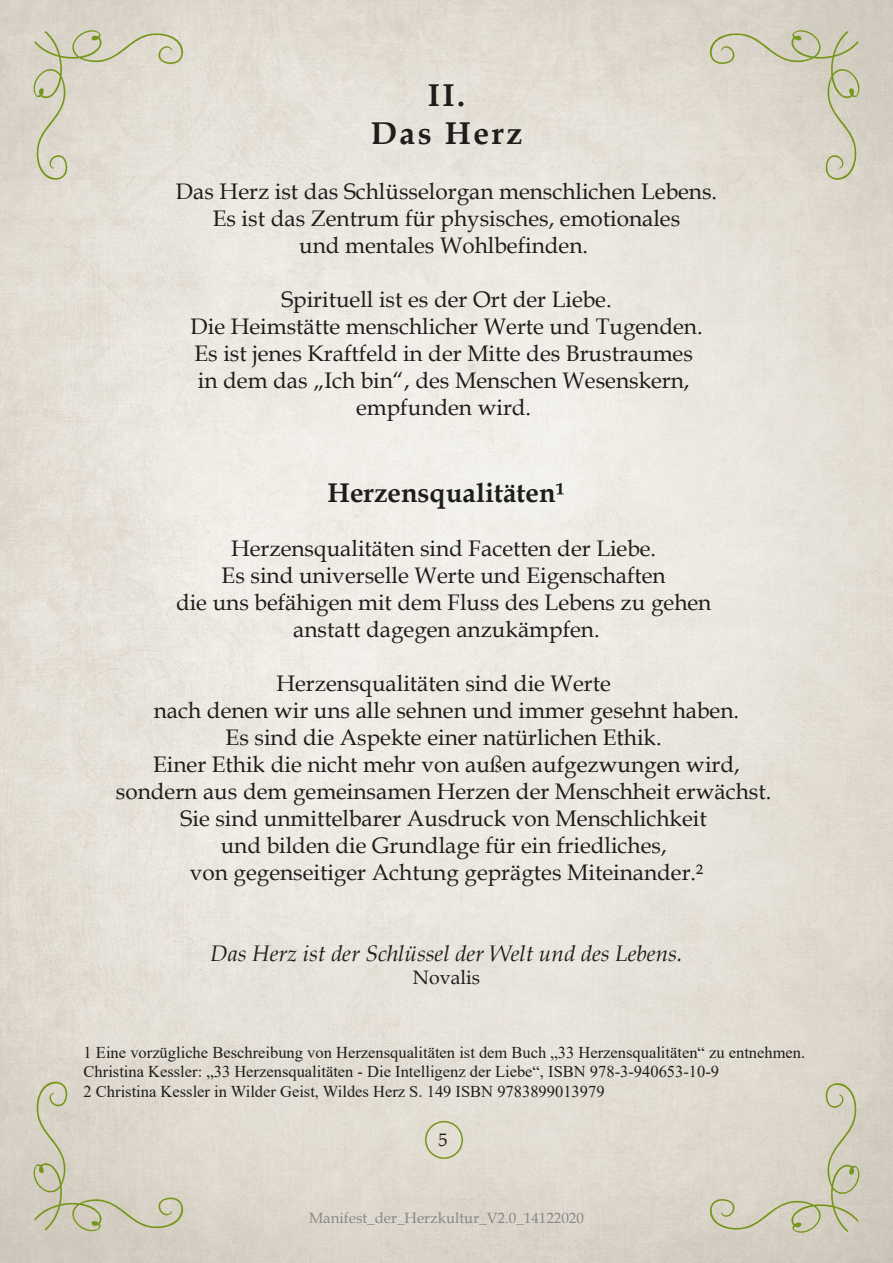
<style>
.page{position:relative;width:893px;height:1263px;background:#fff}
.page>*{position:absolute;margin:0;border:0;box-sizing:border-box;transform-origin:0 0}
.t1{font:700 31.5px/37.8px "Book Antiqua";letter-spacing:.08em;color:#1d1d1b;text-align:center}
.t2{font:700 27px "Book Antiqua";color:#1d1d1b}
.t3{font:22.5px/27px "Book Antiqua";color:#1d1d1b;text-align:center}
.t4{font:italic 22.5px "Book Antiqua";color:#1d1d1b}
.t5{font:19.5px "Book Antiqua";color:#1d1d1b}
.t6{font:18px "Book Antiqua";color:#1d1d1b}
.t7{font:16.5px/19.8px "Times New Roman";color:#1d1d1b}
.t8{font:15px "Book Antiqua";color:#878787}
</style>
<div class="page">
<img style="left:0;top:0;width:893px;height:1263px">
<div style="left:425px;top:1121px;width:38px;height:38px;border:2px solid #749719;border-radius:50%"></div>
<svg style="left:28px;top:25px;width:156px;height:156px;background:#dad6c6"></svg>
<svg style="left:708px;top:25px;width:156px;height:156px;background:#d6d1c1"></svg>
<svg style="left:28px;top:1080px;width:156px;height:156px;background:#d4cfbf"></svg>
<svg style="left:708px;top:1082px;width:156px;height:156px;background:#d5d0c0"></svg>
<h1 class="t1" style="left:371px;top:76px;width:153px">II.<br>Das Herz</h1>
<p class="t3" style="left:176px;top:178px;width:543px">Das Herz ist das Schlüsselorgan menschlichen Lebens.<br>Es ist das Zentrum für physisches, emotionales<br>und mentales Wohlbefinden.</p>
<p class="t3" style="left:190px;top:286px;width:514px">Spirituell ist es der Ort der Liebe.<br>Die Heimstätte menschlicher Werte und Tugenden.<br>Es ist jenes Kraftfeld in der Mitte des Brustraumes in dem das „Ich bin“, des Menschen Wesenskern, empfunden wird.</p>
<p class="t2" style="left:328px;top:474px;width:239px">Herzensqualitäten¹</p>
<p class="t3" style="left:176px;top:534px;width:537px">Herzensqualitäten sind Facetten der Liebe.<br>Es sind universelle Werte und Eigenschaften<br>die uns befähigen mit dem Fluss des Lebens zu gehen anstatt dagegen anzukämpfen.</p>
<p class="t3" style="left:116px;top:669px;width:657px">Herzensqualitäten sind die Werte<br>nach denen wir uns alle sehnen und immer gesehnt haben.<br>Es sind die Aspekte einer natürlichen Ethik.<br>Einer Ethik die nicht mehr von außen aufgezwungen wird, sondern aus dem gemeinsamen Herzen der Menschheit erwächst.<br>Sie sind unmittelbarer Ausdruck von Menschlichkeit<br>und bilden die Grundlage für ein friedliches,<br>von gegenseitiger Achtung geprägtes Miteinander.²</p>
<p class="t4" style="left:210px;top:937px;width:474px">Das Herz ist der Schlüssel der Welt und des Lebens.</p>
<p class="t5" style="left:413px;top:964px;width:69px">Novalis</p>
<p class="t7" style="left:84px;top:1042px;width:723px">1 Eine vorzügliche Beschreibung von Herzensqualitäten ist dem Buch „33 Herzensqualitäten“ zu entnehmen.<br>Christina Kessler: „33 Herzensqualitäten - Die Intelligenz der Liebe“, ISBN 978-3-940653-10-9<br>2 Christina Kessler in Wilder Geist, Wildes Herz S. 149 ISBN 9783899013979</p>
<p class="t6" style="left:438px;top:1127px;width:10px">5</p>
<p class="t8" style="left:309px;top:1207px;width:276px">Manifest_der_Herzkultur_V2.0_14122020</p>
</div>
